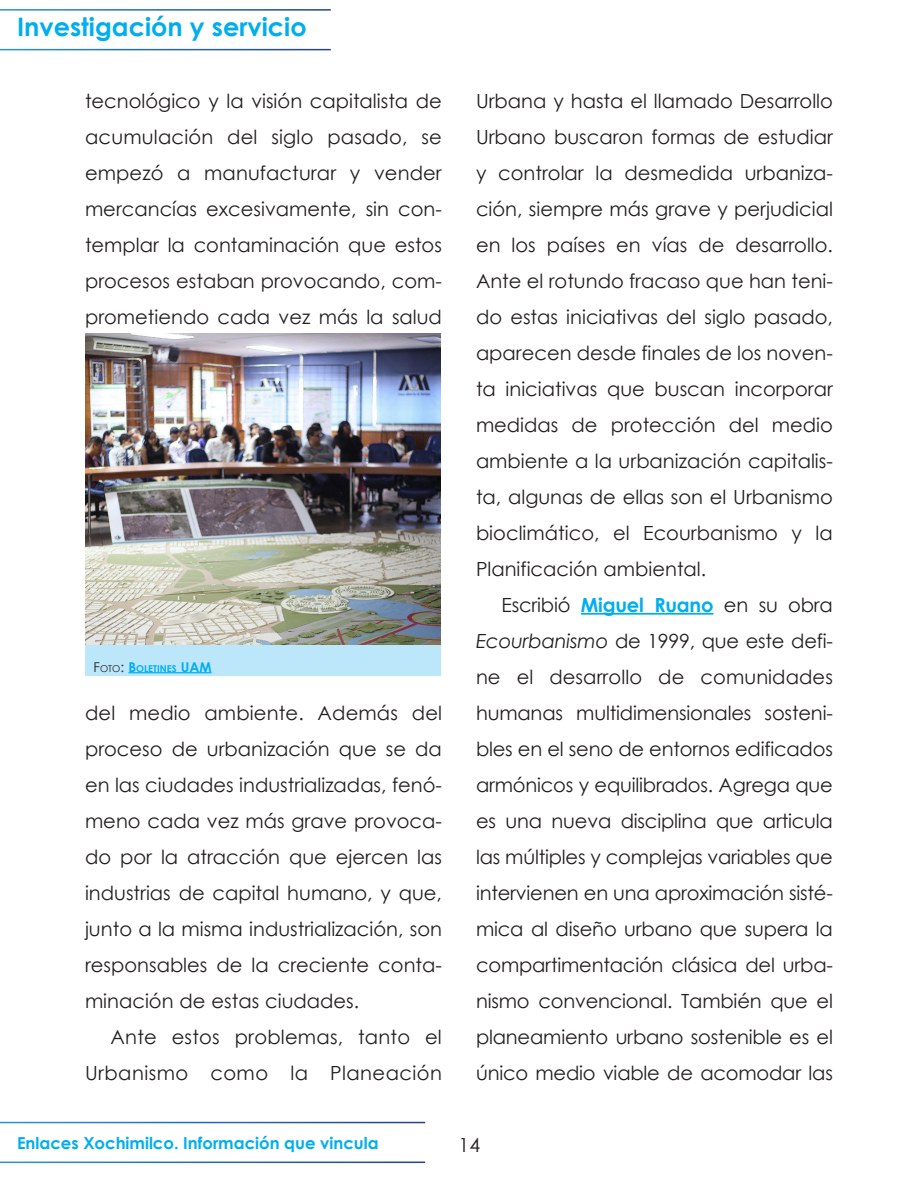
<style>
.page{position:relative;width:918px;height:1188px;background:#fff}
.page>*{position:absolute;margin:0;border:0;box-sizing:border-box;transform-origin:0 0}
.t1{font:700 25.5px "Century Gothic";color:#00aeef}
.cuerpoArticulos{font:19.5px/36px "Century Gothic";color:#231f20;text-align:justify}
.cuerpoArticulos_sin{font:19.5px/36px "Century Gothic";color:#231f20;text-align:justify}
.cuerpoArticulos-2{font:19.5px/36px "Century Gothic";letter-spacing:.02em;color:#231f20;text-align:right}
.t2{font:700 16.5px "Century Gothic";color:#00aeef}
.pies_de_foto_2alinea{font:700 9.45px "Century Gothic";color:#00aeef}
.s1{font-weight:400;font-size:13.5px;color:#231f20}
.s2{font-weight:400;color:#231f20}
.s3{font-size:13.5px}
.s4{font-weight:700;color:#00aeef}
.s5{font-style:italic}
</style>
<div class="page">
<hr style="left:581px;top:613px;width:132px;height:2px;background:#00aeef">
<img style="left:85px;top:333px;width:355px;height:312px">
<div style="left:85px;top:645px;width:355px;height:31px;background:#bce6fa"></div>
<hr style="left:128px;top:672px;width:84px;height:1px;background:#00aeef">
<h1 class="t1" style="left:17px;top:8px;width:291px">Investigación y servicio</h1>
<p class="cuerpoArticulos_sin" style="left:85px;top:83px;width:358px">tecnológico y la visión capitalista de acumulación del siglo pasado, se empezó a manufacturar y vender mercancías excesivamente, sin con&shy;templar la contaminación que estos procesos estaban provocando, com&shy;prometiendo cada vez más la salud</p>
<p class="pies_de_foto_2alinea" style="left:94px;top:661px;width:120px"><span class="s1">F</span><span class="s2">oto</span><span class="s1">:</span> <span class="s3">B</span>OLETINES <span class="s3">UAM</span></p>
<p class="cuerpoArticulos_sin" style="left:85px;top:695px;width:359px">del medio ambiente. Además del proceso de urbanización que se da en las ciudades industrializadas, fenó&shy;meno cada vez más grave provoca&shy;do por la atracción que ejercen las industrias de capital humano, y que, junto a la misma industrialización, son responsables de la creciente conta&shy;minación de estas ciudades.</p>
<p class="cuerpoArticulos-2" style="left:85px;top:1019px;width:358px">Ante estos problemas, tanto el<br>Urbanismo como la Planeación</p>
<p class="cuerpoArticulos" style="left:476px;top:83px;width:358px">Urbana y hasta el llamado Desarrollo Urbano buscaron formas de estudiar y controlar la desmedida urbaniza&shy;ción, siempre más grave y perjudicial en los países en vías de desarrollo.<br>Ante el rotundo fracaso que han teni&shy;do estas iniciativas del siglo pasado, aparecen desde finales de los noven&shy;ta iniciativas que buscan incorporar medidas de protección del medio ambiente a la urbanización capitalis&shy;ta, algunas de ellas son el Urbanismo bioclimático, el Ecourbanismo y la Planificación ambiental.</p>
<p class="cuerpoArticulos" style="left:476px;top:587px;width:358px;text-indent:26px">Escribió <span class="s4">Miguel Ruano</span> en su obra <span class="s5">Ecourbanismo</span> de 1999, que este defi&shy;ne el desarrollo de comunidades humanas multidimensionales sosteni&shy;bles en el seno de entornos edificados armónicos y equilibrados. Agrega que es una nueva disciplina que articula las múltiples y complejas variables que intervienen en una aproximación sisté&shy;mica al diseño urbano que supera la compartimentación clásica del urba&shy;nismo convencional. También que el planeamiento urbano sostenible es el único medio viable de acomodar las</p>
<p class="t2" style="left:17px;top:1131px;width:363px">Enlaces Xochimilco. Información que vincula</p>
<p class="cuerpoArticulos" style="left:459px;top:1127px;width:23px">14</p>
</div>
